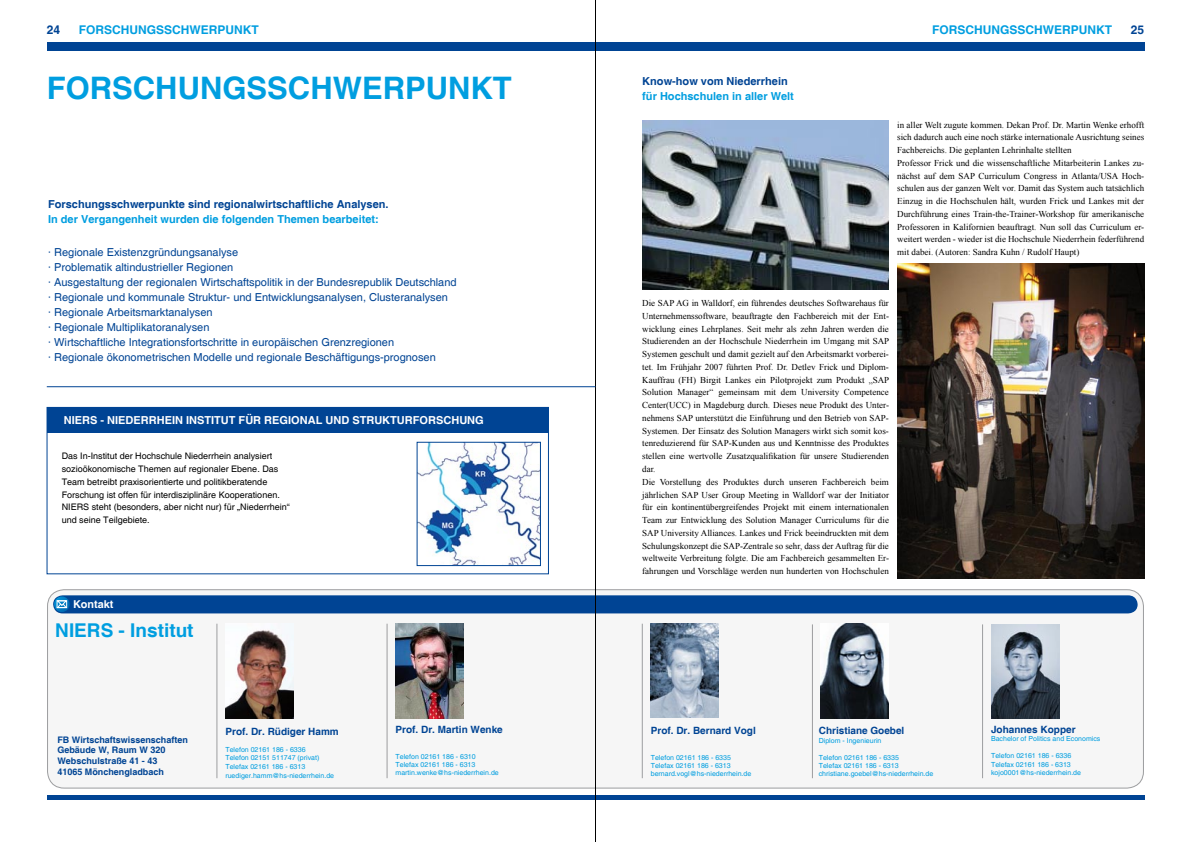
<style>
.page{position:relative;width:1191px;height:842px;background:#fff}
.page>*{position:absolute;margin:0;border:0;box-sizing:border-box;transform-origin:0 0}
.t1{font:700 31px "Helvetica";color:#009ee0}
.t2{font:700 19px "Helvetica";color:#009ee0}
.t3{font:700 12px "Helvetica";color:#009ee0}
.t4{font:700 12px "Helvetica";color:#004494}
.t5{font:11px/15px "Helvetica";color:#004494}
.t6{font:700 11px "Helvetica";color:#004494}
.t7{font:700 11px "Helvetica";color:#009ee0}
.t8{font:700 11px "Helvetica";color:#fff}
.t9{font:700 10.9px "Helvetica";color:#fff}
.t10{font:700 10px "Helvetica";color:#004494}
.t11{font:9px/12.8px "Times New Roman";color:#000}
.t12{font:9px/12.8px "Helvetica";color:#000}
.t13{font:700 9px/10.8px "Helvetica";color:#004494}
.t14{font:7px/8.4px "Helvetica";color:#009ee0}
</style>
<div class="page">
<div style="left:48px;top:590px;width:1095px;height:198px;background:#f6f6f6;border-radius:17px"></div>
<div style="left:47px;top:589px;width:1096px;height:199px;border:1px solid #9c9d9f;border-radius:17px"></div>
<div style="left:47px;top:43px;width:1097px;height:8px;background:#004494"></div>
<hr style="left:47px;top:795px;width:1097px;height:4px;background:#004494">
<img style="left:395px;top:623px;width:68px;height:95px">
<img style="left:651px;top:623px;width:68px;height:94px">
<img style="left:821px;top:623px;width:68px;height:96px">
<img style="left:991px;top:624px;width:68px;height:95px">
<img style="left:225px;top:630px;width:68px;height:89px">
<img style="left:642px;top:120px;width:247px;height:169px">
<img style="left:897px;top:264px;width:247px;height:314px">
<div style="left:53px;top:595px;width:1084px;height:18px;background:#004494"></div>
<div style="left:57px;top:600px;width:10px;height:8px;border:1px solid #fff"></div>
<hr style="left:217px;top:624px;width:1px;height:154px;background:#9c9d9f">
<hr style="left:387px;top:624px;width:1px;height:154px;background:#9c9d9f">
<hr style="left:642px;top:624px;width:1px;height:154px;background:#9c9d9f">
<hr style="left:812px;top:624px;width:1px;height:154px;background:#9c9d9f">
<hr style="left:982px;top:624px;width:1px;height:154px;background:#9c9d9f">
<hr style="left:595px;top:0;width:1px;height:842px;background:#000">
<div style="left:47px;top:407px;width:502px;height:25px;background:#004494"></div>
<hr style="left:47px;top:386px;width:548px;height:1px;background:#004494">
<img style="left:419px;top:444px;width:119px;height:120px">
<div style="left:417px;top:442px;width:123px;height:124px;border:1px solid #004494"></div>
<h3 class="t4" style="left:47px;top:23px;width:15px">24</h3>
<h3 class="t3" style="left:79px;top:23px;width:181px">FORSCHUNGSSCHWERPUNKT</h3>
<h3 class="t3" style="left:932px;top:23px;width:181px">FORSCHUNGSSCHWERPUNKT</h3>
<h3 class="t4" style="left:1130px;top:23px;width:15px">25</h3>
<h1 class="t1" style="left:47px;top:69px;width:43px">Forschungsschwerpunkt</h1>
<p class="t6" style="left:48px;top:197px;width:342px">Forschungsschwerpunkte sind regionalwirtschaftliche Analysen.</p>
<p class="t7" style="left:48px;top:212px;width:332px">In der Vergangenheit wurden die folgenden Themen bearbeitet:</p>
<p class="t5" style="left:48px;top:245px;width:410px">· Regionale Existenzgründungsanalyse<br>· Problematik altindustrieller Regionen<br>· Ausgestaltung der regionalen Wirtschaftspolitik in der Bundesrepublik Deutschland · Regionale und kommunale Struktur- und Entwicklungsanalysen, Clusteranalysen<br>· Regionale Arbeitsmarktanalysen<br>· Regionale Multiplikatoranalysen<br>· Wirtschaftliche Integrationsfortschritte in europäischen Grenzregionen<br>· Regionale ökonometrischen Modelle und regionale Beschäftigungs-prognosen</p>
<p class="t8" style="left:64px;top:413px;width:59px">NIERS - Niederrhein</p>
<p class="t8" style="left:186px;top:413px;width:11px">Institut</p>
<p class="t8" style="left:239px;top:413px;width:42px">für Regional</p>
<p class="t8" style="left:325px;top:413px;width:9px">und</p>
<p class="t8" style="left:352px;top:413px;width:17px">Strukturforschung</p>
<p class="t12" style="left:62px;top:450px;width:230px">Das In-Institut der Hochschule Niederrhein analysiert sozioökonomische Themen auf regionaler Ebene. Das Team betreibt praxisorientierte und politikberatende Forschung ist offen für interdisziplinäre Kooperationen.<br>NIERS steht (besonders, aber nicht nur) für „Niederrhein“ und seine Teilgebiete.</p>
<p class="t9" style="left:73px;top:597px;width:42px">Kontakt</p>
<h2 class="t2" style="left:55px;top:618px;width:140px">NIERS - Institut</h2>
<p class="t13" style="left:57px;top:734px;width:132px">FB Wirtschaftswissenschaften<br>Gebäude W, Raum W 320<br>Webschulstraße 41 - 43<br>41065 Mönchengladbach</p>
<p class="t10" style="left:225px;top:725px;width:115px">Prof. Dr. Rüdiger Hamm</p>
<p class="t14" style="left:225px;top:745px;width:110px">Telefon 02161 186 - 6336<br>Telefon 02151 511747 (privat)<br>Telefax 02161 186 - 6313 ruediger.hamm@hs-niederrhein.de</p>
<p class="t10" style="left:395px;top:724px;width:109px">Prof. Dr. Martin Wenke</p>
<p class="t14" style="left:395px;top:752px;width:105px">Telefon 02161 186 - 6310<br>Telefax 02161 186 - 6313 martin.wenke@hs-niederrhein.de</p>
<p class="t6" style="left:642px;top:74px;width:147px">Know-how vom Niederrhein</p>
<p class="t7" style="left:642px;top:89px;width:153px">für Hochschulen in aller Welt</p>
<p class="t11" style="left:897px;top:118px;width:248px">in aller Welt zugute kommen. Dekan Prof. Dr. Martin Wenke erhofft sich dadurch auch eine noch stärke internationale Ausrichtung seines Fachbereichs. Die geplanten Lehrinhalte stellten<br>Professor Frick und die wissenschaftliche Mitarbeiterin Lankes zu&shy;nächst auf dem SAP Curriculum Congress in Atlanta/USA Hoch&shy;schulen aus der ganzen Welt vor. Damit das System auch tatsächlich Einzug in die Hochschulen hält, wurden Frick und Lankes mit der Durchführung eines Train-the-Trainer-Workshop für amerikanische Professoren in Kalifornien beauftragt. Nun soll das Curriculum er&shy;weitert werden - wieder ist die Hochschule Niederrhein federführend mit dabei. (Autoren: Sandra Kuhn / Rudolf Haupt)</p>
<p class="t11" style="left:642px;top:297px;width:248px">Die SAP AG in Walldorf, ein führendes deutsches Softwarehaus für Unternehmenssoftware, beauftragte den Fachbereich mit der Ent&shy;wicklung eines Lehrplanes. Seit mehr als zehn Jahren werden die Studierenden an der Hochschule Niederrhein im Umgang mit SAP Systemen geschult und damit gezielt auf den Arbeitsmarkt vorberei&shy;tet. Im Frühjahr 2007 führten Prof. Dr. Detlev Frick und Diplom-Kauffrau (FH) Birgit Lankes ein Pilotprojekt zum Produkt „SAP Solution Manager“ gemeinsam mit dem University Competence Center(UCC) in Magdeburg durch. Dieses neue Produkt des Unter&shy;nehmens SAP unterstützt die Einführung und den Betrieb von SAP-Systemen. Der Einsatz des Solution Managers wirkt sich somit kos&shy;tenreduzierend für SAP-Kunden aus und Kenntnisse des Produktes stellen eine wertvolle Zusatzqualifikation für unsere Studierenden dar.<br>Die Vorstellung des Produktes durch unseren Fachbereich beim jährlichen SAP User Group Meeting in Walldorf war der Initiator für ein kontinentübergreifendes Projekt mit einem internationalen Team zur Entwicklung des Solution Manager Curriculums für die SAP University Alliances. Lankes und Frick beeindruckten mit dem Schulungskonzept die SAP-Zentrale so sehr, dass der Auftrag für die weltweite Verbreitung folgte. Die am Fachbereich gesammelten Er&shy;fahrungen und Vorschläge werden nun hunderten von Hochschulen</p>
<p class="t10" style="left:651px;top:725px;width:107px">Prof. Dr. Bernard Vogl</p>
<p class="t14" style="left:651px;top:753px;width:102px">Telefon 02161 186 - 6335<br>Telefax 02161 186 - 6313 bernard.vogl@hs-niederrhein.de</p>
<p class="t10" style="left:819px;top:725px;width:87px">Christiane Goebel</p>
<p class="t14" style="left:819px;top:736px;width:64px">Diplom - Ingenieurin</p>
<p class="t14" style="left:819px;top:753px;width:116px">Telefon 02161 186 - 6335<br>Telefax 02161 186 - 6313 christiane.goebel@hs-niederrhein.de</p>
<p class="t10" style="left:991px;top:723px;width:86px">Johannes Kopper</p>
<p class="t14" style="left:991px;top:735px;width:111px">Bachelor of Politics and Economics</p>
<p class="t14" style="left:991px;top:752px;width:91px">Telefon 02161 186 - 6336<br>Telefax 02161 186 - 6313 kojo0001@hs-niederrhein.de</p>
</div>
